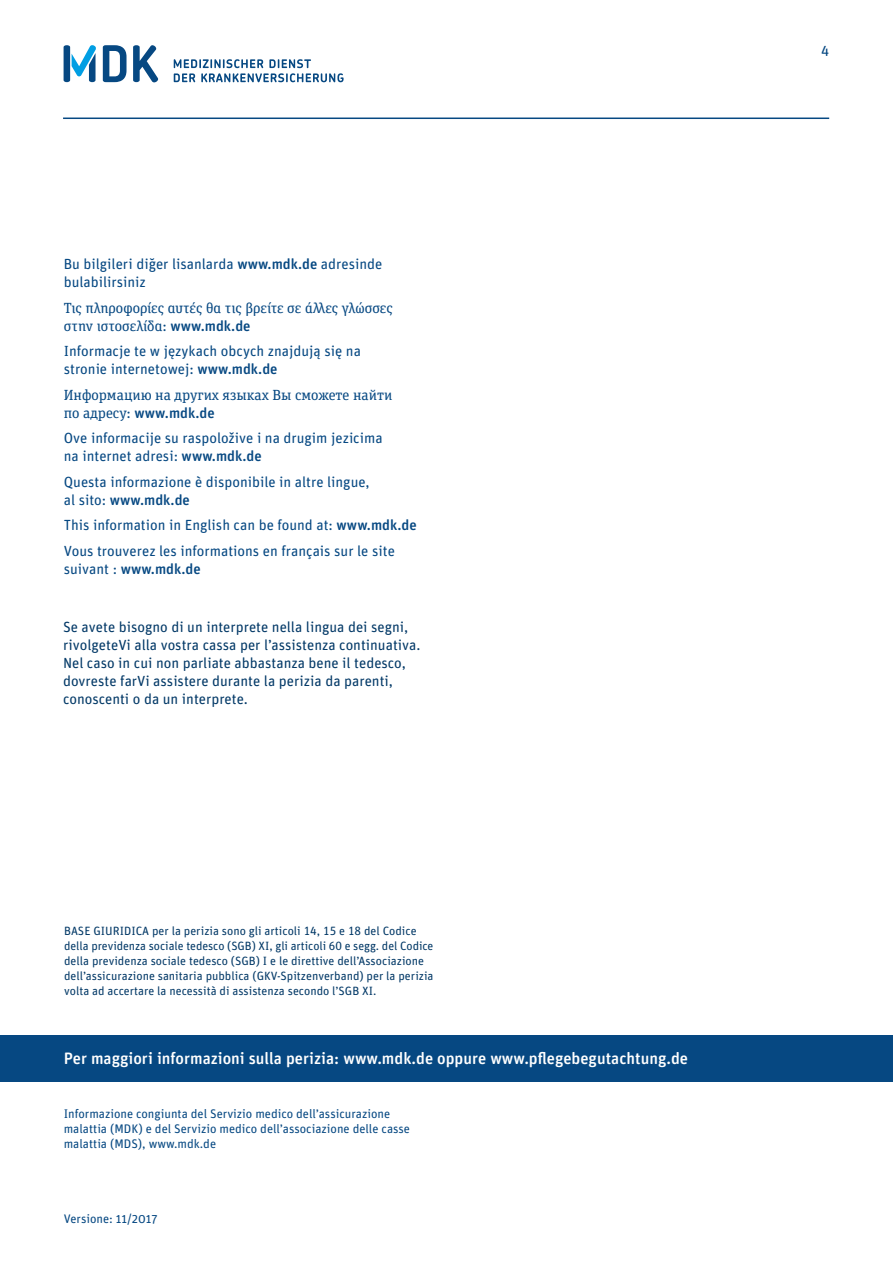
<style>
.page{position:relative;width:893px;height:1263px;background:#fff}
.page>*{position:absolute;margin:0;border:0;box-sizing:border-box;transform-origin:0 0}
.t1{font:500 16.5px "Unit Rounded OT";color:#fff}
.t2{font:14.7px "Unit Rounded Pro";color:#064882}
.t3{font:14.7px/18px "Unit Rounded OT";color:#033967}
.t4{font:14.7px "Unit Slab Pro";color:#064882}
.t5{font:500 14.7px "Unit Rounded OT";color:#064882}
.t6{font:14.7px "Unit Rounded OT";color:#064882}
.t7{font:12.45px/15px "Unit Rounded OT";color:#064882}
.t8{font:12px/15px "Unit Rounded OT";color:#033967}
.s1{font-family:"Unit Rounded OT";font-weight:500}
.s2{font-family:"Unit Slab Pro";font-weight:400}
.s3{font-family:"Unit Rounded Pro";font-weight:400}
</style>
<div class="page">
<svg style="left:174px;top:59px;width:170px;height:23px"></svg>
<svg style="left:103px;top:45px;width:55px;height:37px"></svg>
<svg style="left:64px;top:45px;width:32px;height:37px"></svg>
<div style="left:0;top:1035px;width:893px;height:47px;background:#064882"></div>
<hr style="left:63px;top:118px;width:766px;height:1px;background:#064882">
<p class="t2" style="left:64px;top:254px;width:320px">Bu bilgileri diğer lisanlarda <span class="s1">www.mdk.de</span> adresinde</p>
<p class="t2" style="left:64px;top:272px;width:84px">bulabilirsiniz</p>
<p class="t4" style="left:64px;top:297px;width:331px">Τις πληροφορίες αυτές θα τις βρείτε σε άλλες γλώσσες</p>
<p class="t4" style="left:64px;top:315px;width:188px">στην ιστοσελίδα: <span class="s1">www.mdk.de</span></p>
<p class="t2" style="left:64px;top:341px;width:299px">Informacje te w językach obcych znajdują się na</p>
<p class="t2" style="left:64px;top:359px;width:215px">stronie internetowej: <span class="s1">www.mdk.de</span></p>
<p class="t4" style="left:64px;top:384px;width:330px">Информацию на других языках Вы сможете найти</p>
<p class="t5" style="left:64px;top:403px;width:152px"><span class="s2">по адресу:</span> www.mdk.de</p>
<p class="t2" style="left:64px;top:428px;width:320px">Ove informacije su raspoložive i na drugim jezicima</p>
<p class="t2" style="left:64px;top:446px;width:199px">na internet adresi: <span class="s1">www.mdk.de</span></p>
<p class="t2" style="left:64px;top:471px;width:307px">Questa informazione è disponibile in altre lingue,</p>
<p class="t5" style="left:64px;top:490px;width:128px"><span class="s3">al sito:</span> www.mdk.de</p>
<p class="t2" style="left:64px;top:515px;width:354px">This information in English can be found at: <span class="s1">www.mdk.de</span></p>
<p class="t2" style="left:64px;top:540px;width:333px">Vous trouverez les informations en français sur le site</p>
<p class="t5" style="left:64px;top:559px;width:138px"><span class="s3">suivant :</span> www.mdk.de</p>
<p class="t3" style="left:63px;top:618px;width:359px">Se avete bisogno di un interprete nella lingua dei segni, rivolgeteVi alla vostra cassa per l’assistenza continuativa.<br>Nel caso in cui non parliate abbastanza bene il tedesco, dovreste farVi assistere durante la perizia da parenti, conoscenti o da un interprete.</p>
<p class="t8" style="left:64px;top:923px;width:371px">BASE GIURIDICA per la perizia sono gli articoli 14, 15 e 18 del Codice della previdenza sociale tedesco (SGB) XI, gli articoli 60 e segg. del Codice della previdenza sociale tedesco (SGB) I e le direttive dell’Associazione dell’assicurazione sanitaria pubblica (GKV-Spitzenverband) per la perizia volta ad accertare la necessità di assistenza secondo l’SGB XI.</p>
<p class="t1" style="left:64px;top:1047px;width:626px">Per maggiori informazioni sulla perizia: www.mdk.de oppure www.pflegebegutachtung.de</p>
<p class="t7" style="left:64px;top:1106px;width:348px">Informazione congiunta del Servizio medico dell’assicurazione malattia (MDK) e del Servizio medico dell’associazione delle casse malattia (MDS), www.mdk.de</p>
<p class="t7" style="left:64px;top:1211px;width:95px">Versione: 11/2017</p>
<p class="t6" style="left:821px;top:42px;width:10px">4</p>
</div>
